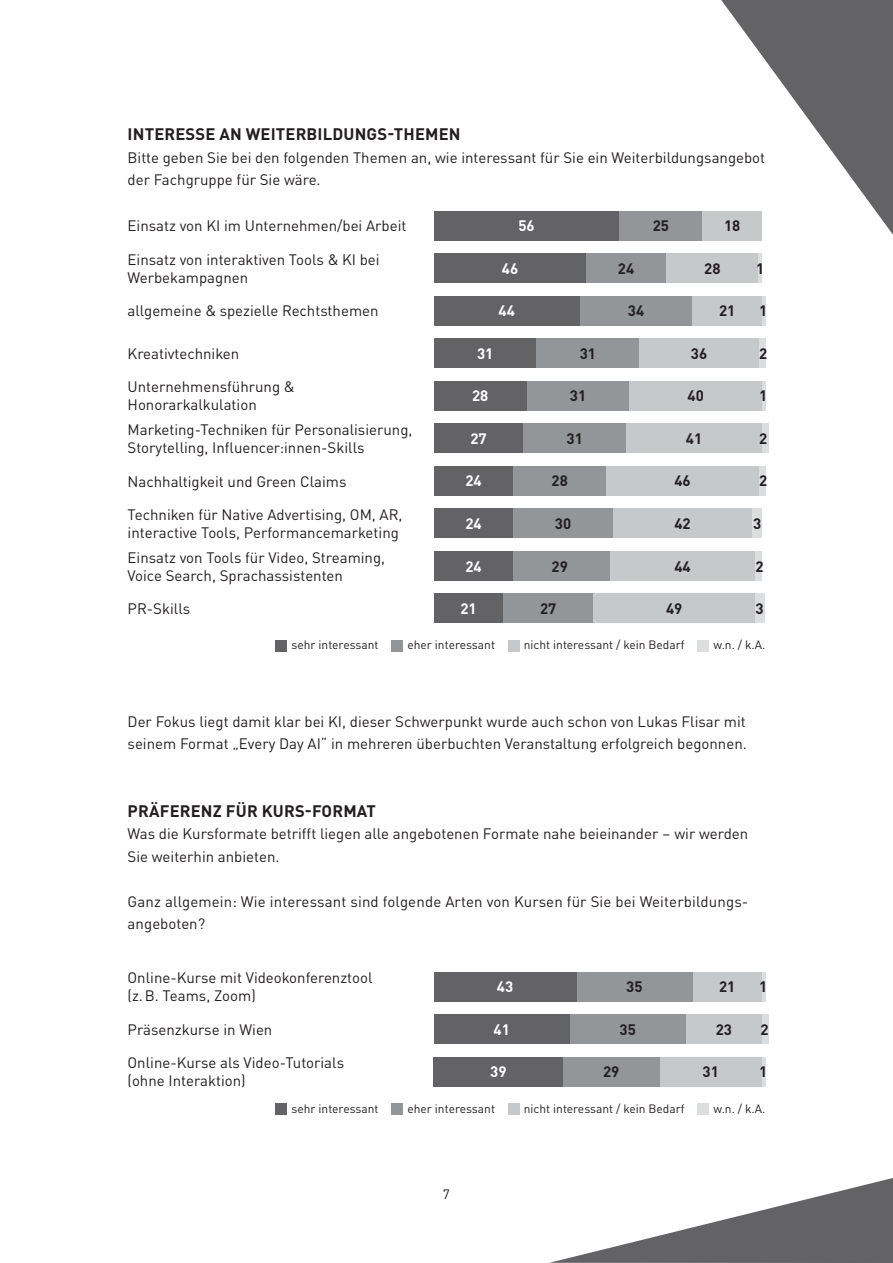
<style>
.page{position:relative;width:893px;height:1263px;background:#fff}
.page>*{position:absolute;margin:0;border:0;box-sizing:border-box;transform-origin:0 0}
.t1{font:700 16.5px "DINOT";letter-spacing:.01em;color:#231f20}
.t2{font:15px/18px "DINOT";color:#231f20}
.t3{font:700 15px "DINOT";color:#231f20}
.t4{font:700 15px "DINOT";color:#fff}
.t5{font:13.5px "DINOT";color:#231f20}
.t6{font:12px "DINOT";color:#231f20}
</style>
<div class="page">
<svg style="left:549px;top:1178px;width:344px;height:85px"></svg>
<div style="left:275px;top:640px;width:12px;height:11px;background:#636366"></div>
<div style="left:391px;top:640px;width:12px;height:11px;background:#939598"></div>
<div style="left:508px;top:640px;width:12px;height:11px;background:#c7c8ca"></div>
<div style="left:697px;top:640px;width:12px;height:11px;background:#dcdddf"></div>
<svg style="left:721px;top:0;width:172px;height:235px"></svg>
<div style="left:434px;top:211px;width:185px;height:29px;background:#636366"></div>
<div style="left:434px;top:253px;width:152px;height:30px;background:#636366"></div>
<div style="left:434px;top:296px;width:146px;height:29px;background:#636366"></div>
<div style="left:434px;top:338px;width:103px;height:30px;background:#636366"></div>
<div style="left:434px;top:381px;width:93px;height:30px;background:#636366"></div>
<div style="left:434px;top:423px;width:89px;height:30px;background:#636366"></div>
<div style="left:434px;top:466px;width:79px;height:30px;background:#636366"></div>
<div style="left:434px;top:508px;width:79px;height:30px;background:#636366"></div>
<div style="left:434px;top:551px;width:79px;height:30px;background:#636366"></div>
<div style="left:434px;top:593px;width:69px;height:30px;background:#636366"></div>
<div style="left:619px;top:211px;width:83px;height:29px;background:#939598"></div>
<div style="left:702px;top:211px;width:60px;height:29px;background:#c7c8ca"></div>
<div style="left:586px;top:253px;width:80px;height:30px;background:#939598"></div>
<div style="left:666px;top:253px;width:93px;height:30px;background:#c7c8ca"></div>
<hr style="left:759px;top:253px;width:3px;height:30px;background:#dcdddf">
<div style="left:580px;top:296px;width:112px;height:29px;background:#939598"></div>
<div style="left:692px;top:296px;width:70px;height:29px;background:#c7c8ca"></div>
<hr style="left:762px;top:296px;width:3px;height:29px;background:#dcdddf">
<div style="left:537px;top:338px;width:102px;height:30px;background:#939598"></div>
<div style="left:639px;top:338px;width:120px;height:30px;background:#c7c8ca"></div>
<div style="left:759px;top:338px;width:6px;height:30px;background:#dcdddf"></div>
<div style="left:527px;top:381px;width:102px;height:30px;background:#939598"></div>
<div style="left:629px;top:381px;width:133px;height:30px;background:#c7c8ca"></div>
<hr style="left:762px;top:381px;width:3px;height:30px;background:#dcdddf">
<div style="left:523px;top:423px;width:103px;height:30px;background:#939598"></div>
<div style="left:626px;top:423px;width:136px;height:30px;background:#c7c8ca"></div>
<div style="left:762px;top:423px;width:7px;height:30px;background:#dcdddf"></div>
<div style="left:513px;top:466px;width:93px;height:30px;background:#939598"></div>
<div style="left:606px;top:466px;width:153px;height:30px;background:#c7c8ca"></div>
<div style="left:759px;top:466px;width:6px;height:30px;background:#dcdddf"></div>
<div style="left:513px;top:508px;width:100px;height:30px;background:#939598"></div>
<div style="left:513px;top:551px;width:96px;height:30px;background:#939598"></div>
<div style="left:613px;top:508px;width:139px;height:30px;background:#c7c8ca"></div>
<div style="left:752px;top:508px;width:10px;height:30px;background:#dcdddf"></div>
<div style="left:609px;top:551px;width:146px;height:30px;background:#c7c8ca"></div>
<div style="left:755px;top:551px;width:7px;height:30px;background:#dcdddf"></div>
<div style="left:503px;top:593px;width:90px;height:30px;background:#939598"></div>
<div style="left:593px;top:593px;width:162px;height:30px;background:#c7c8ca"></div>
<div style="left:755px;top:593px;width:10px;height:30px;background:#dcdddf"></div>
<div style="left:275px;top:1103px;width:12px;height:12px;background:#636366"></div>
<div style="left:391px;top:1103px;width:12px;height:12px;background:#939598"></div>
<div style="left:508px;top:1103px;width:12px;height:12px;background:#c7c8ca"></div>
<div style="left:697px;top:1103px;width:12px;height:12px;background:#dcdddf"></div>
<hr style="left:762px;top:1057px;width:3px;height:29px;background:#dcdddf">
<div style="left:659px;top:1057px;width:103px;height:29px;background:#c7c8ca"></div>
<div style="left:563px;top:1057px;width:96px;height:29px;background:#939598"></div>
<div style="left:762px;top:1014px;width:7px;height:30px;background:#dcdddf"></div>
<div style="left:686px;top:1014px;width:76px;height:30px;background:#c7c8ca"></div>
<div style="left:570px;top:1014px;width:116px;height:30px;background:#939598"></div>
<hr style="left:762px;top:972px;width:3px;height:29px;background:#dcdddf">
<div style="left:692px;top:972px;width:70px;height:29px;background:#c7c8ca"></div>
<div style="left:576px;top:972px;width:116px;height:29px;background:#939598"></div>
<div style="left:434px;top:972px;width:142px;height:29px;background:#636366"></div>
<div style="left:434px;top:1014px;width:136px;height:30px;background:#636366"></div>
<div style="left:434px;top:1057px;width:129px;height:29px;background:#636366"></div>
<p class="t1" style="left:128px;top:121px;width:334px">INTERESSE AN WEITERBILDUNGS-THEMEN</p>
<p class="t2" style="left:128px;top:145px;width:639px;line-height:22.5px">Bitte geben Sie bei den folgenden Themen an, wie interessant für Sie ein Weiterbildungsangebot der Fachgruppe für Sie wäre.</p>
<p class="t2" style="left:128px;top:216px;width:280px">Einsatz von KI im Unternehmen/bei Arbeit</p>
<p class="t2" style="left:128px;top:249px;width:254px">Einsatz von interaktiven Tools &amp; KI bei<br>Werbekampagnen</p>
<p class="t2" style="left:128px;top:301px;width:252px">allgemeine &amp; spezielle Rechtsthemen</p>
<p class="t4" style="left:518px;top:214px;width:18px">56</p>
<p class="t3" style="left:653px;top:214px;width:18px">25</p>
<p class="t3" style="left:724px;top:214px;width:18px">18</p>
<p class="t4" style="left:502px;top:257px;width:18px">46</p>
<p class="t3" style="left:618px;top:257px;width:18px">24</p>
<p class="t3" style="left:704px;top:257px;width:18px">28</p>
<p class="t3" style="left:756px;top:257px;width:10px">1</p>
<p class="t4" style="left:499px;top:299px;width:18px">44</p>
<p class="t3" style="left:628px;top:299px;width:18px">34</p>
<p class="t3" style="left:719px;top:299px;width:18px">21</p>
<p class="t3" style="left:759px;top:299px;width:10px">1</p>
<p class="t2" style="left:128px;top:343px;width:113px">Kreativtechniken</p>
<p class="t2" style="left:128px;top:377px;width:168px">Unternehmensführung &amp;<br>Honorarkalkulation</p>
<p class="t2" style="left:128px;top:419px;width:286px">Marketing-Techniken für Personalisierung,<br>Storytelling, Influencer:innen-Skills</p>
<p class="t2" style="left:128px;top:471px;width:220px">Nachhaltigkeit und Green Claims</p>
<p class="t2" style="left:128px;top:504px;width:276px">Techniken für Native Advertising, OM, AR, interactive Tools, Performancemarketing</p>
<p class="t2" style="left:128px;top:547px;width:259px">Einsatz von Tools für Video, Streaming,<br>Voice Search, Sprachassistenten</p>
<p class="t2" style="left:128px;top:598px;width:64px">PR-Skills</p>
<p class="t4" style="left:477px;top:342px;width:18px">31</p>
<p class="t3" style="left:580px;top:342px;width:18px">31</p>
<p class="t3" style="left:691px;top:342px;width:18px">36</p>
<p class="t3" style="left:759px;top:342px;width:10px">2</p>
<p class="t4" style="left:472px;top:384px;width:18px">28</p>
<p class="t3" style="left:570px;top:384px;width:18px">31</p>
<p class="t3" style="left:688px;top:384px;width:18px">40</p>
<p class="t3" style="left:759px;top:384px;width:10px">1</p>
<p class="t4" style="left:470px;top:427px;width:18px">27</p>
<p class="t3" style="left:567px;top:427px;width:18px">31</p>
<p class="t3" style="left:686px;top:427px;width:18px">41</p>
<p class="t3" style="left:759px;top:427px;width:10px">2</p>
<p class="t4" style="left:465px;top:469px;width:18px">24</p>
<p class="t3" style="left:552px;top:469px;width:18px">28</p>
<p class="t3" style="left:674px;top:469px;width:18px">46</p>
<p class="t3" style="left:759px;top:469px;width:10px">2</p>
<p class="t4" style="left:465px;top:512px;width:18px">24</p>
<p class="t3" style="left:555px;top:512px;width:18px">30</p>
<p class="t3" style="left:674px;top:512px;width:18px">42</p>
<p class="t3" style="left:753px;top:512px;width:10px">3</p>
<p class="t4" style="left:465px;top:554px;width:18px">24</p>
<p class="t3" style="left:552px;top:554px;width:18px">29</p>
<p class="t3" style="left:674px;top:554px;width:18px">44</p>
<p class="t3" style="left:755px;top:554px;width:10px">2</p>
<p class="t4" style="left:460px;top:597px;width:18px">21</p>
<p class="t3" style="left:540px;top:597px;width:18px">27</p>
<p class="t3" style="left:666px;top:597px;width:18px">49</p>
<p class="t3" style="left:755px;top:597px;width:10px">3</p>
<p class="t6" style="left:291px;top:636px;width:89px">sehr interessant</p>
<p class="t6" style="left:407px;top:636px;width:89px">eher interessant</p>
<p class="t6" style="left:524px;top:636px;width:162px">nicht interessant / kein Bedarf</p>
<p class="t6" style="left:713px;top:636px;width:51px">w. n. / k.A.</p>
<p class="t2" style="left:128px;top:709px;width:620px;line-height:22.5px">Der Fokus liegt damit klar bei KI, dieser Schwerpunkt wurde auch schon von Lukas Flisar mit seinem Format „Every Day AI“ in mehreren überbuchten Veranstaltung erfolgreich begonnen.</p>
<p class="t1" style="left:128px;top:798px;width:250px">PRÄFERENZ FÜR KURS-FORMAT</p>
<p class="t2" style="left:128px;top:821px;width:622px;line-height:22.5px">Was die Kursformate betrifft liegen alle angebotenen Formate nahe beieinander – wir werden<br>Sie weiterhin anbieten.</p>
<p class="t2" style="left:128px;top:889px;width:622px;line-height:22.5px">Ganz allgemein: Wie interessant sind folgende Arten von Kursen für Sie bei Weiterbildungs&shy;angeboten?</p>
<p class="t2" style="left:128px;top:967px;width:246px">Online-Kurse mit Videokonferenztool (z. B. Teams, Zoom)</p>
<p class="t2" style="left:128px;top:1019px;width:146px">Präsenzkurse in Wien</p>
<p class="t2" style="left:128px;top:1053px;width:218px">Online-Kurse als Video-Tutorials (ohne Interaktion)</p>
<p class="t6" style="left:291px;top:1099px;width:89px">sehr interessant</p>
<p class="t6" style="left:407px;top:1099px;width:89px">eher interessant</p>
<p class="t6" style="left:524px;top:1099px;width:162px">nicht interessant / kein Bedarf</p>
<p class="t6" style="left:713px;top:1099px;width:51px">w. n. / k.A.</p>
<p class="t4" style="left:497px;top:975px;width:18px">43</p>
<p class="t3" style="left:626px;top:975px;width:18px">35</p>
<p class="t3" style="left:719px;top:975px;width:18px">21</p>
<p class="t4" style="left:494px;top:1018px;width:18px">41</p>
<p class="t3" style="left:620px;top:1018px;width:18px">35</p>
<p class="t3" style="left:716px;top:1018px;width:18px">23</p>
<p class="t3" style="left:760px;top:1018px;width:10px">2</p>
<p class="t4" style="left:490px;top:1060px;width:18px">39</p>
<p class="t3" style="left:603px;top:1060px;width:18px">29</p>
<p class="t3" style="left:702px;top:1060px;width:18px">31</p>
<p class="t3" style="left:759px;top:1060px;width:10px">1</p>
<p class="t3" style="left:759px;top:975px;width:10px">1</p>
<p class="t5" style="left:443px;top:1184px;width:9px">7</p>
</div>
